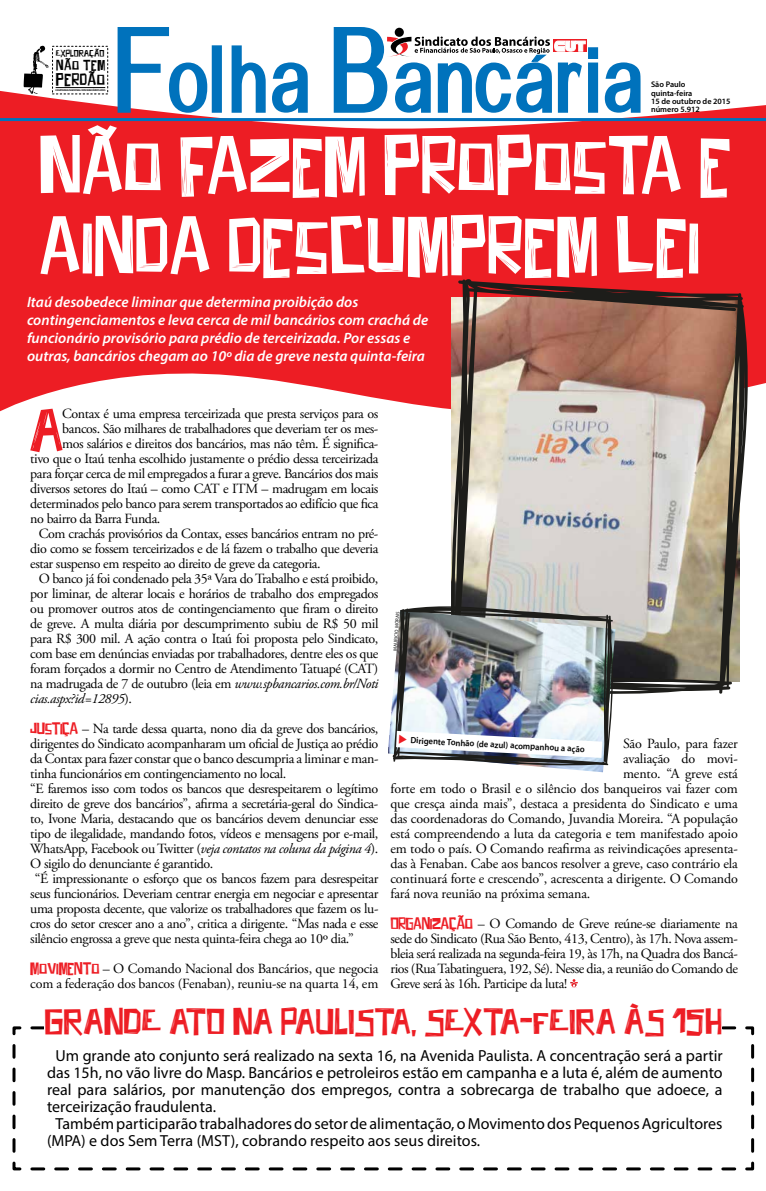
<style>
.page{position:relative;width:766px;height:1191px;background:#fff}
.page>*{position:absolute;margin:0;border:0;box-sizing:border-box;transform-origin:0 0}
.t1{font:92px "Alido";letter-spacing:.055em;color:#0072bc;scale:.81 1}
.t2{font:66.8px/80.2px "Fifties Movies";color:#fff}
.t3{font:52.5px "Fifties Movies";color:#ed1d24}
.t4{font:31px "Fifties Movies";color:#ed1d24}
.t5{font:16px "Myriad Pro";color:#000}
.t6{font:italic 600 15px/18px "Myriad Pro";color:#fff}
.t7{font:14.1px "Fifties Movies";letter-spacing:.035em;color:#000}
.t8{font:14px/15px "Adobe Garamond Pro";letter-spacing:-.03em;color:#000;text-align:justify}
.t9{font:14px/15px "Adobe Garamond Pro";letter-spacing:-.01em;color:#000}
.t10{font:italic 14px "Adobe Garamond Pro";letter-spacing:-.03em;color:#000}
.t11{font:12px "Fifties Movies";letter-spacing:.035em;color:#000}
.t12{font:600 9px "Myriad Pro";color:#000;scale:.95 1}
.t13{font:600 8.1px/8.1px "Myriad Pro";color:#000}
.t14{font:8px "Fifties Movies";color:#000}
.t15{font:5px "Myriad Pro";color:#000;scale:.95 1}
.t16{font:700 2.9px "Calibri";letter-spacing:-.04em;color:#000}
.s1{font-size:122px}
.s2{font-style:italic}
.s3{font-style:normal}
.s4{font-family:"Fifties Movies";color:#ed1d24}
.s5{color:#ed1d24}
</style>
<div class="page">
<svg style="left:0;top:89px;width:765px;height:323px;background:#ee333a"></svg>
<svg style="left:570px;top:979px;width:8px;height:9px"></svg>
<hr style="left:0;top:118px;width:765px;height:3px;background:#0072bc">
<svg style="left:116px;top:27px;width:93px;height:87px"></svg>
<div style="left:212px;top:45px;width:10px;height:68px;border:3px solid #0072bc"></div>
<svg style="left:230px;top:45px;width:79px;height:69px"></svg>
<svg style="left:332px;top:27px;width:310px;height:87px"></svg>
<hr style="left:56px;top:87px;width:49px;height:1px;background:#000">
<svg style="left:24px;top:46px;width:25px;height:48px"></svg>
<img style="left:449px;top:279px;width:302px;height:415px">
<svg style="left:12px;top:1026px;width:743px;height:145px"></svg>
<div style="left:44px;top:1010px;width:677px;height:22px;background:#fff"></div>
<img style="left:388px;top:705px;width:216px;height:67px">
<img style="left:392px;top:604px;width:223px;height:162px">
<p class="t14" style="left:56px;top:49px;width:50px">EXPLORAÇÃO</p>
<p class="t11" style="left:56px;top:58px;width:50px">NÃO TEM</p>
<p class="t7" style="left:56px;top:71px;width:51px">PERDÃO</p>
<p class="t16" style="left:55px;top:88px;width:51px">CAMPANHA NACIONAL DOS BANCÁRIOS 2015</p>
<h1 class="t1" style="left:114px;top:30px;width:653px"><span class="s1">F</span>olha <span class="s1">B</span>ancaria</h1>
<p class="t13" style="left:650px;top:80px;width:81px">São Paulo<br>quinta-feira<br>15 de outubro de 2015 número 5.912</p>
<h2 class="t2" style="left:39px;top:124px;width:693px">NÃO FAZEM PROPOSTA E<br>AINDA DESCUMPREM LEI</h2>
<p class="t6" style="left:27px;top:293px;width:402px">Itaú desobedece liminar que determina proibição dos contingenciamentos e leva cerca de mil bancários com crachá de funcionário provisório para prédio de terceirizada. Por essas e outras, bancários chegam ao 10º dia de greve nesta quinta-feira</p>
<h3 class="t3" style="left:29px;top:399px;width:36px">A</h3>
<p class="t8" style="left:62px;top:406px;width:317px">Contax é uma empresa terceirizada que presta serviços para os</p>
<p class="t8" style="left:62px;top:421px;width:317px">bancos. São milhares de trabalhadores que deveriam ter os mes-</p>
<p class="t8" style="left:62px;top:436px;width:317px">mos salários e direitos dos bancários, mas não têm. É significa-</p>
<p class="t8" style="left:30px;top:451px;width:349px">tivo que o Itaú tenha escolhido justamente o prédio dessa terceirizada</p>
<p class="t8" style="left:30px;top:466px;width:349px">para forçar cerca de mil empregados a furar a greve. Bancários dos mais</p>
<p class="t8" style="left:30px;top:481px;width:349px">diversos setores do Itaú – como CAT e ITM – madrugam em locais</p>
<p class="t8" style="left:30px;top:496px;width:349px">determinados pelo banco para serem transportados ao edifício que fica</p>
<p class="t8" style="left:30px;top:511px;width:132px">no bairro da Barra Funda.</p>
<p class="t8" style="left:39px;top:526px;width:341px">Com crachás provisórios da Contax, esses bancários entram no pré-</p>
<p class="t8" style="left:30px;top:541px;width:349px">dio como se fossem terceirizados e de lá fazem o trabalho que deveria</p>
<p class="t8" style="left:30px;top:556px;width:292px">estar suspenso em respeito ao direito de greve da categoria.</p>
<p class="t8" style="left:39px;top:571px;width:341px">O banco já foi condenado pela 35ª Vara do Trabalho e está proibido,</p>
<p class="t8" style="left:30px;top:586px;width:349px">por liminar, de alterar locais e horários de trabalho dos empregados</p>
<p class="t8" style="left:30px;top:601px;width:349px">ou promover outros atos de contingenciamento que firam o direito</p>
<p class="t8" style="left:30px;top:616px;width:349px">de greve. A multa diária por descumprimento subiu de R$ 50 mil</p>
<p class="t8" style="left:30px;top:631px;width:349px">para R$ 300 mil. A ação contra o Itaú foi proposta pelo Sindicato,</p>
<p class="t8" style="left:30px;top:646px;width:349px">com base em denúncias enviadas por trabalhadores, dentre eles os que</p>
<p class="t8" style="left:30px;top:661px;width:349px">foram forçados a dormir no Centro de Atendimento Tatuapé (CAT)</p>
<p class="t8" style="left:30px;top:676px;width:349px">na madrugada de 7 de outubro (leia em <span class="s2">www.spbancarios.com.br/Noti</span></p>
<p class="t10" style="left:30px;top:690px;width:103px">cias.aspx?id=12895<span class="s3">).</span></p>
<p class="t8" style="left:30px;top:721px;width:349px"><span class="s4">JUSTIÇA</span> – Na tarde dessa quarta, nono dia da greve dos bancários,</p>
<p class="t8" style="left:30px;top:736px;width:349px">dirigentes do Sindicato acompanharam um oficial de Justiça ao prédio</p>
<p class="t8" style="left:30px;top:751px;width:349px">da Contax para fazer constar que o banco descumpria a liminar e man-</p>
<p class="t8" style="left:30px;top:766px;width:257px">tinha funcionários em contingenciamento no local.</p>
<p class="t8" style="left:30px;top:781px;width:349px">“E faremos isso com todos os bancos que desrespeitarem o legítimo</p>
<p class="t8" style="left:30px;top:796px;width:349px">direito de greve dos bancários”, afirma a secretária-geral do Sindica-</p>
<p class="t8" style="left:30px;top:811px;width:349px">to, Ivone Maria, destacando que os bancários devem denunciar esse</p>
<p class="t8" style="left:30px;top:826px;width:349px">tipo de ilegalidade, mandando fotos, vídeos e mensagens por e-mail,</p>
<p class="t8" style="left:30px;top:841px;width:349px">WhatsApp, Facebook ou Twitter (<span class="s2">veja contatos na coluna da página 4</span>).</p>
<p class="t8" style="left:30px;top:856px;width:184px">O sigilo do denunciante é garantido.</p>
<p class="t8" style="left:35px;top:871px;width:345px">“É impressionante o esforço que os bancos fazem para desrespeitar</p>
<p class="t8" style="left:30px;top:886px;width:349px">seus funcionários. Deveriam centrar energia em negociar e apresentar</p>
<p class="t8" style="left:30px;top:901px;width:349px">uma proposta decente, que valorize os trabalhadores que fazem os lu-</p>
<p class="t8" style="left:30px;top:916px;width:349px">cros do setor crescer ano a ano”, critica a dirigente. “Mas nada e esse</p>
<p class="t8" style="left:30px;top:931px;width:325px">silêncio engrossa a greve que nesta quinta-feira chega ao 10º dia.”</p>
<p class="t9" style="left:30px;top:961px;width:349px"><span class="s4">MOVIMENTO</span> – O Comando Nacional dos Bancários, que negocia com a federação dos bancos (Fenaban), reuniu-se na quarta 14, em</p>
<p class="t15" style="left:392px;top:640px;width:32px;rotate:-86deg">ricio morais</p>
<p class="t12" style="left:398px;top:733px;width:198px;rotate:3deg"><span class="s5">◆</span> Dirigente Tonhão (de azul) acompanhou a ação</p>
<p class="t9" style="left:623px;top:736px;width:116px">São Paulo, para fazer</p>
<p class="t9" style="left:623px;top:751px;width:116px">avaliação do movi-</p>
<p class="t9" style="left:623px;top:766px;width:116px">mento. “A greve está</p>
<p class="t9" style="left:390px;top:781px;width:349px">forte em todo o Brasil e o silêncio dos banqueiros vai fazer com</p>
<p class="t9" style="left:390px;top:796px;width:349px">que cresça ainda mais”, destaca a presidenta do Sindicato e uma</p>
<p class="t9" style="left:390px;top:811px;width:349px">das coordenadoras do Comando, Juvandia Moreira. “A população</p>
<p class="t9" style="left:390px;top:826px;width:349px">está compreendendo a luta da categoria e tem manifestado apoio</p>
<p class="t9" style="left:390px;top:841px;width:349px">em todo o país. O Comando reafirma as reivindicações apresenta-</p>
<p class="t9" style="left:390px;top:856px;width:349px">das à Fenaban. Cabe aos bancos resolver a greve, caso contrário ela</p>
<p class="t9" style="left:390px;top:871px;width:349px">continuará forte e crescendo”, acrescenta a dirigente. O Comando</p>
<p class="t9" style="left:390px;top:886px;width:201px">fará nova reunião na próxima semana.</p>
<p class="t8" style="left:390px;top:916px;width:349px"><span class="s4">ORGANIZAÇÃO</span> – O Comando de Greve reúne-se diariamente na sede do Sindicato (Rua São Bento, 413, Centro), às 17h. Nova assem&shy;bleia será realizada na segunda-feira 19, às 17h, na Quadra dos Bancá&shy;rios (Rua Tabatinguera, 192, Sé). Nesse dia, a reunião do Comando de Greve será às 16h. Participe da luta!</p>
<h3 class="t4" style="left:44px;top:1003px;width:678px">GRANDE ATO NA PAULISTA, SEXTA-FEIRA ÀS 15H</h3>
<p class="t5" style="left:56px;top:1046px;width:668px">Um grande ato conjunto será realizado na sexta 16, na Avenida Paulista. A concentração será a partir</p>
<p class="t5" style="left:47px;top:1063px;width:677px">das 15h, no vão livre do Masp. Bancários e petroleiros estão em campanha e a luta é, além de aumento</p>
<p class="t5" style="left:47px;top:1080px;width:677px">real para salários, por manutenção dos empregos, contra a sobrecarga de trabalho que adoece, a</p>
<p class="t5" style="left:47px;top:1097px;width:170px">terceirização fraudulenta.</p>
<p class="t5" style="left:56px;top:1114px;width:668px">Também participarão trabalhadores do setor de alimentação, o Movimento dos Pequenos Agricultores</p>
<p class="t5" style="left:47px;top:1131px;width:434px">(MPA) e dos Sem Terra (MST), cobrando respeito aos seus direitos.</p>
</div>
